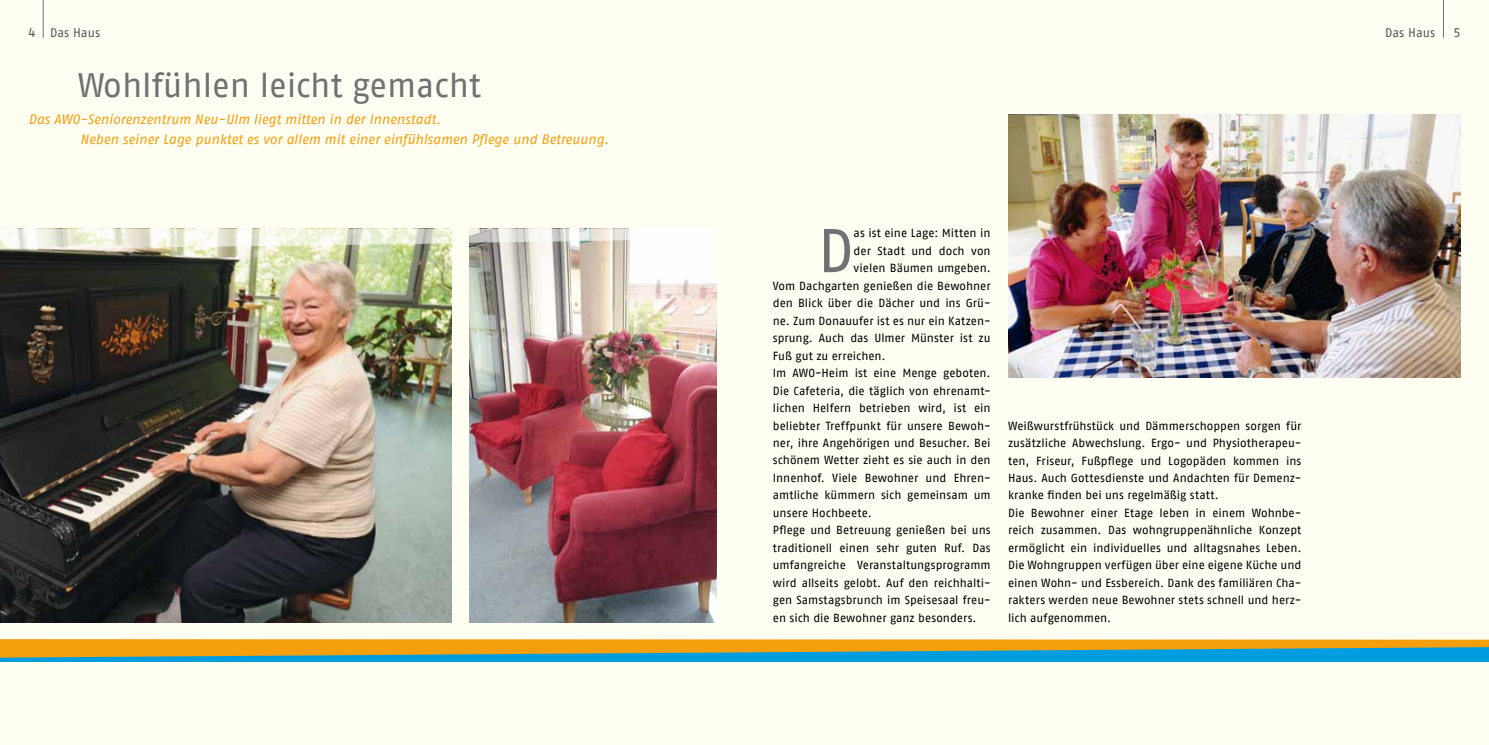
<style>
.page{position:relative;width:1489px;height:745px;background:#fff}
.page>*{position:absolute;margin:0;border:0;box-sizing:border-box;transform-origin:0 0}
.t1{font:61.62px "AWO Fago Office";color:#707172}
.t2{font:33.75px "AWO Fago Office";color:#707172}
.t3{font:italic 13.75px/20px "AWO Fago Office";letter-spacing:-.005em;color:#f59f0d}
.t4{font:12.5px "AWO Fago Office";color:#58585a}
.t5{font:11.75px/17.5px "AWO Fago Office";color:#000}
</style>
<div class="page">
<div style="left:0;top:0;width:1488px;height:744px;background:#fffef3"></div>
<img style="left:0;top:249px;width:451px;height:372px">
<img style="left:1008px;top:115px;width:452px;height:262px">
<hr style="left:43px;top:0;width:1px;height:38px;background:#707172">
<hr style="left:1442px;top:0;width:1px;height:38px;background:#707172">
<img style="left:469px;top:242px;width:247px;height:379px">
<div style="left:0;top:639px;width:1488px;height:22px;background:#009ee0"></div>
<svg style="left:0;top:639px;width:1488px;height:18px"></svg>
<svg style="left:0;top:229px;width:451px;height:20px"></svg>
<svg style="left:469px;top:229px;width:247px;height:13px"></svg>
<p class="t4" style="left:28px;top:26px;width:73px">4 Das Haus</p>
<p class="t4" style="left:1384px;top:26px;width:52px">Das Haus</p>
<p class="t4" style="left:1453px;top:26px;width:9px">5</p>
<h2 class="t2" style="left:78px;top:66px;width:404px">Wohlfühlen leicht gemacht</h2>
<p class="t3" style="left:80px;top:109px;width:530px;text-indent:-52px">Das AWO-Seniorenzentrum Neu-Ulm liegt mitten in der Innenstadt.<br>Neben seiner Lage punktet es vor allem mit einer einfühlsamen Pflege und Betreuung.</p>
<h1 class="t1" style="left:817px;top:215px;width:38px">D</h1>
<p class="t5" style="left:853px;top:224px;width:138px">as ist eine Lage: Mitten in</p>
<p class="t5" style="left:853px;top:241px;width:138px">der Stadt und doch von</p>
<p class="t5" style="left:853px;top:259px;width:138px">vielen Bäumen umgeben.</p>
<p class="t5" style="left:772px;top:276px;width:219px">Vom Dachgarten genießen die Bewohner</p>
<p class="t5" style="left:772px;top:294px;width:219px">den Blick über die Dächer und ins Grü-</p>
<p class="t5" style="left:772px;top:311px;width:219px">ne. Zum Donauufer ist es nur ein Katzen-</p>
<p class="t5" style="left:772px;top:329px;width:219px">sprung. Auch das Ulmer Münster ist zu</p>
<p class="t5" style="left:772px;top:346px;width:114px">Fuß gut zu erreichen.</p>
<p class="t5" style="left:772px;top:364px;width:219px">Im AWO-Heim ist eine Menge geboten.</p>
<p class="t5" style="left:772px;top:381px;width:219px">Die Cafeteria, die täglich von ehrenamt-</p>
<p class="t5" style="left:772px;top:399px;width:219px">lichen Helfern betrieben wird, ist ein</p>
<p class="t5" style="left:772px;top:416px;width:219px">beliebter Treffpunkt für unsere Bewoh-</p>
<p class="t5" style="left:772px;top:434px;width:219px">ner, ihre Angehörigen und Besucher. Bei</p>
<p class="t5" style="left:772px;top:451px;width:219px">schönem Wetter zieht es sie auch in den</p>
<p class="t5" style="left:772px;top:468px;width:219px">Innenhof. Viele Bewohner und Ehren-</p>
<p class="t5" style="left:772px;top:486px;width:219px">amtliche kümmern sich gemeinsam um</p>
<p class="t5" style="left:772px;top:503px;width:100px">unsere Hochbeete.</p>
<p class="t5" style="left:772px;top:521px;width:219px">Pflege und Betreuung genießen bei uns</p>
<p class="t5" style="left:772px;top:538px;width:219px">traditionell einen sehr guten Ruf. Das</p>
<p class="t5" style="left:772px;top:556px;width:219px">umfangreiche Veranstaltungsprogramm</p>
<p class="t5" style="left:772px;top:573px;width:219px">wird allseits gelobt. Auf den reichhalti-</p>
<p class="t5" style="left:772px;top:591px;width:219px">gen Samstagsbrunch im Speisesaal freu-</p>
<p class="t5" style="left:772px;top:608px;width:205px">en sich die Bewohner ganz besonders.</p>
<p class="t5" style="left:1008px;top:416px;width:295px">Weißwurstfrühstück und Dämmerschoppen sorgen für zusätzliche Abwechslung. Ergo- und Physiotherapeu&shy;ten, Friseur, Fußpflege und Logopäden kommen ins Haus. Auch Gottesdienste und Andachten für Demenz&shy;kranke finden bei uns regelmäßig statt.<br>Die Bewohner einer Etage leben in einem Wohnbe&shy;reich zusammen. Das wohngruppenähnliche Konzept ermöglicht ein individuelles und alltagsnahes Leben.<br>Die Wohngruppen verfügen über eine eigene Küche und einen Wohn- und Essbereich. Dank des familiären Cha&shy;rakters werden neue Bewohner stets schnell und herz&shy;lich aufgenommen.</p>
</div>
